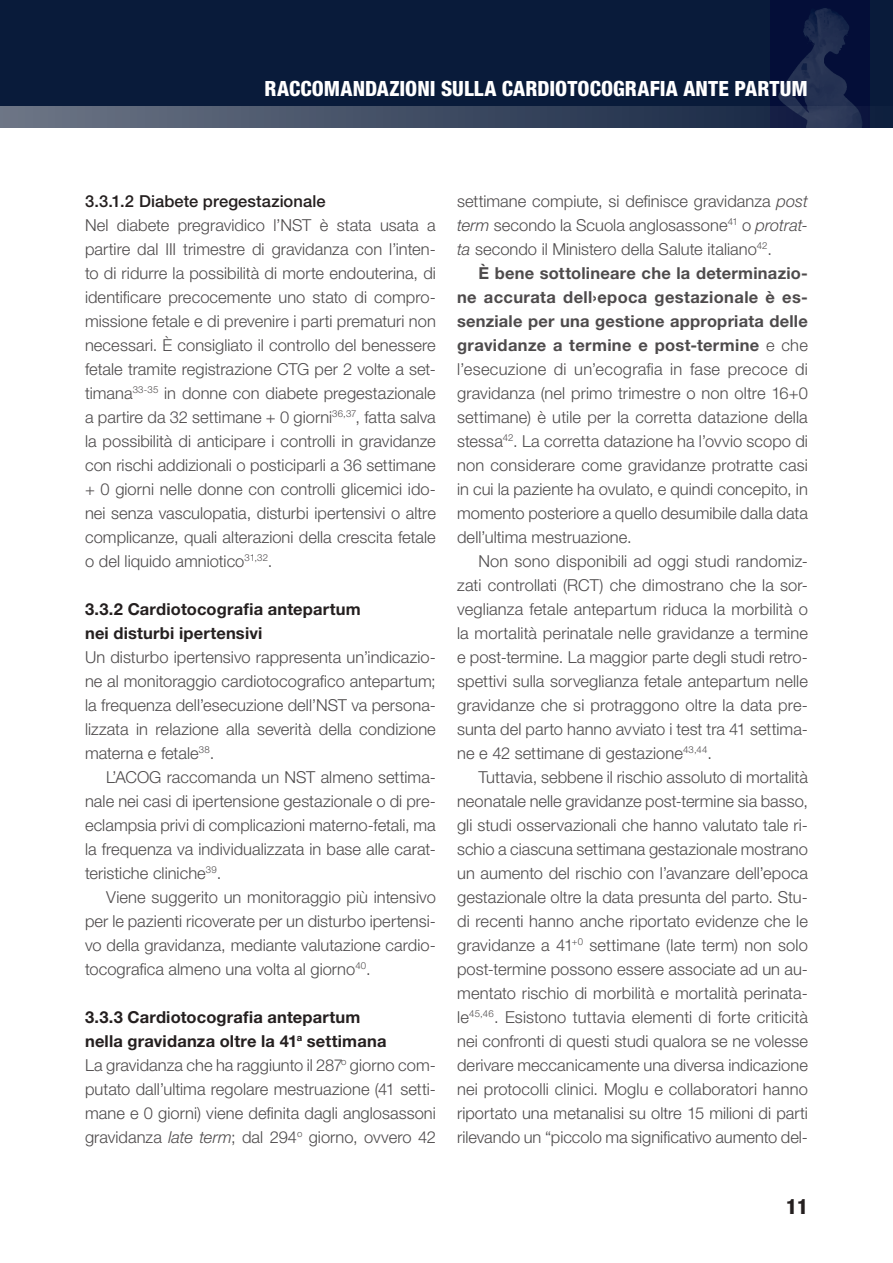
<style>
.page{position:relative;width:893px;height:1263px;background:#fff}
.page>*{position:absolute;margin:0;border:0;box-sizing:border-box;transform-origin:0 0}
.t1{font:800 condensed 21px "Helvetica Neue LT Std";letter-spacing:.005em;color:#fff}
.t2{font:800 condensed 21px "Helvetica Neue LT Std";color:#241f1f}
.t3{font:300 16.5px/24px "Helvetica Neue LT Std";color:#4e4b4c;text-align:justify}
.t4{font:700 16.5px/24px "Helvetica Neue LT Std";letter-spacing:.01em;color:#241f1f}
.t5{font:500 16.5px "Helvetica Neue LT Std";letter-spacing:.005em;color:#241f1f}
.s1{font-weight:700;color:#241f1f}
.s2{font-style:italic}
.s3{font-weight:700}
</style>
<div class="page">
<div style="left:0;top:0;width:893px;height:128px;background:#091b3a"></div>
<img style="left:771px;top:0;width:98px;height:106px">
<svg style="left:0;top:106px;width:862px;height:22px;background:#404c64"></svg>
<p class="t1" style="left:265px;top:75px;width:545px">RACCOMANDAZIONI SULLA CARDIOTOCOGRAFIA ANTE PARTUM</p>
<p class="t5" style="left:85px;top:191px;width:242px">3.3.1.2 Diabete pregestazionale</p>
<p class="t3" style="left:85px;top:213px;width:352px">Nel diabete pregravidico l’NST è stata usata a partire dal III trimestre di gravidanza con l’inten‑ to di ridurre la possibilità di morte endouterina, di identificare precocemente uno stato di compro‑ missione fetale e di prevenire i parti prematuri non necessari. È consigliato il controllo del benessere fetale tramite registrazione CTG per 2 volte a set‑ timana<sup>33-35</sup> in donne con diabete pregestazionale a partire da 32 settimane + 0 giorni<sup>36,37</sup>, fatta salva la possibilità di anticipare i controlli in gravidanze con rischi addizionali o posticiparli a 36 settimane + 0 giorni nelle donne con controlli glicemici ido‑ nei senza vasculopatia, disturbi ipertensivi o altre complicanze, quali alterazioni della crescita fetale o del liquido amniotico<sup>31,32</sup>.</p>
<p class="t4" style="left:85px;top:597px;width:277px">3.3.2 Cardiotocografia antepartum nei disturbi ipertensivi</p>
<p class="t3" style="left:85px;top:645px;width:352px">Un disturbo ipertensivo rappresenta un’indicazio‑ ne al monitoraggio cardiotocografico antepartum; la frequenza dell’esecuzione dell’NST va persona‑ lizzata in relazione alla severità della condizione materna e fetale<sup>38</sup>.</p>
<p class="t3" style="left:85px;top:765px;width:352px;text-indent:21px">L’ACOG raccomanda un NST almeno settima‑ nale nei casi di ipertensione gestazionale o di pre‑ eclampsia privi di complicazioni materno-fetali, ma la frequenza va individualizzata in base alle carat‑ teristiche cliniche<sup>39</sup>.</p>
<p class="t3" style="left:85px;top:885px;width:352px;text-indent:21px">Viene suggerito un monitoraggio più intensivo per le pazienti ricoverate per un disturbo ipertensi‑ vo della gravidanza, mediante valutazione cardio‑ tocografica almeno una volta al giorno<sup>40</sup>.</p>
<p class="t3" style="left:85px;top:1005px;width:352px;text-align:left"><span class="s1">3.3.3 Cardiotocografia antepartum<br>nella gravidanza oltre la 41</span><sup>a</sup> <span class="s1">settimana<br></span>La gravidanza che ha raggiunto il 287<sup>o</sup> giorno com‑ putato dall’ultima regolare mestruazione (41 setti‑ mane e 0 giorni) viene definita dagli anglosassoni gravidanza <span class="s2">late term</span>; dal 294<sup>o</sup> giorno, ovvero 42</p>
<p class="t3" style="left:457px;top:189px;width:352px">settimane compiute, si definisce gravidanza <span class="s2">post term</span> secondo la Scuola anglosassone<sup>41</sup> o <span class="s2">protrat&shy;ta</span> secondo il Ministero della Salute italiano<sup>42</sup>.</p>
<p class="t3" style="left:457px;top:261px;width:352px;text-indent:21px"><span class="s3">È bene sottolineare che la determinazio&shy;ne accurata dell›epoca gestazionale è es&shy;senziale per una gestione appropriata delle gravidanze a termine e post-termine</span> e che l’esecuzione di un’ecografia in fase precoce di gravidanza (nel primo trimestre o non oltre 16+0 settimane) è utile per la corretta datazione della stessa<sup>42</sup>. La corretta datazione ha l’ovvio scopo di non considerare come gravidanze protratte casi in cui la paziente ha ovulato, e quindi concepito, in momento posteriore a quello desumibile dalla data dell’ultima mestruazione.</p>
<p class="t3" style="left:457px;top:549px;width:352px;text-indent:21px">Non sono disponibili ad oggi studi randomiz‑ zati controllati (RCT) che dimostrano che la sor‑ veglianza fetale antepartum riduca la morbilità o la mortalità perinatale nelle gravidanze a termine e post-termine. La maggior parte degli studi retro‑ spettivi sulla sorveglianza fetale antepartum nelle gravidanze che si protraggono oltre la data pre‑ sunta del parto hanno avviato i test tra 41 settima‑ ne e 42 settimane di gestazione<sup>43,44</sup>.</p>
<p class="t3" style="left:457px;top:765px;width:352px;text-indent:21px">Tuttavia, sebbene il rischio assoluto di mortalità neonatale nelle gravidanze post-termine sia basso, gli studi osservazionali che hanno valutato tale ri‑ schio a ciascuna settimana gestazionale mostrano un aumento del rischio con l’avanzare dell’epoca gestazionale oltre la data presunta del parto. Stu‑ di recenti hanno anche riportato evidenze che le gravidanze a 41<sup>+0</sup> settimane (late term) non solo post-termine possono essere associate ad un au‑ mentato rischio di morbilità e mortalità perinata‑ le<sup>45,46</sup>. Esistono tuttavia elementi di forte criticità nei confronti di questi studi qualora se ne volesse derivare meccanicamente una diversa indicazione nei protocolli clinici. Moglu e collaboratori hanno riportato una metanalisi su oltre 15 milioni di parti rilevando un “piccolo ma significativo aumento del‑</p>
<p class="t2" style="left:786px;top:1194px;width:23px">11</p>
</div>
